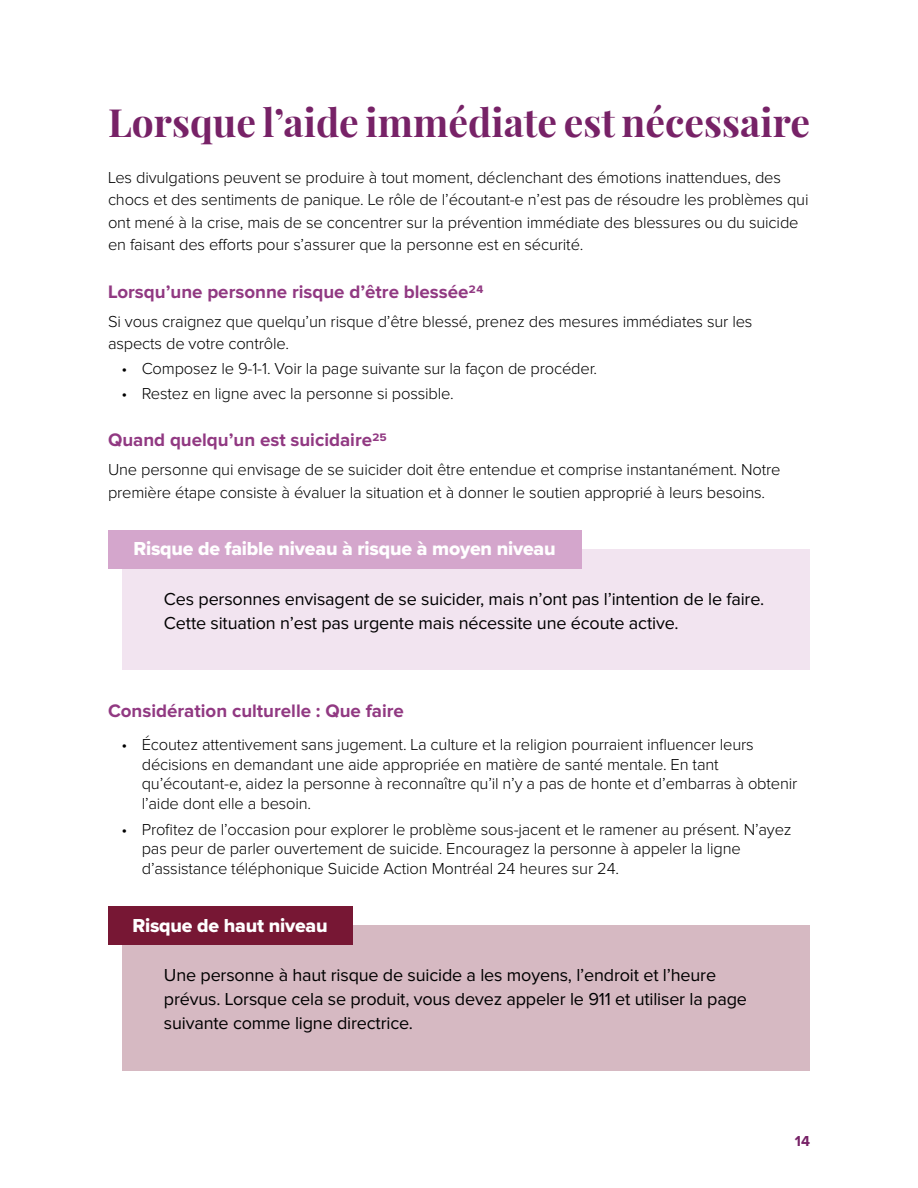
<style>
.page{position:relative;width:918px;height:1188px;background:#fff}
.page>*{position:absolute;margin:0;border:0;box-sizing:border-box;transform-origin:0 0}
.t1{font:700 39px "Playfair Display";color:#772267}
.t2{font:19.5px "Proxima Nova Extrabld";letter-spacing:-.01em;color:#fff}
.t3{font:700 18.75px "Proxima Nova";color:#913982}
.t4{font:18px/24px "Proxima Nova";letter-spacing:-.01em;color:#000}
.t5{font:300 16.5px/22.5px "Proxima Nova";letter-spacing:-.01em;color:#000}
.t6{font:700 15px "Proxima Nova";color:#772267}
</style>
<div class="page">
<div style="left:122px;top:925px;width:688px;height:146px;background:#d6b9c2"></div>
<div style="left:108px;top:906px;width:244px;height:39px;background:#771734"></div>
<div style="left:122px;top:549px;width:688px;height:121px;background:#f2e4f0"></div>
<div style="left:108px;top:530px;width:473px;height:38px;background:#d4a6cc"></div>
<h1 class="t1" style="left:108px;top:98px;width:704px">Lorsque l’aide immédiate est nécessaire</h1>
<p class="t5" style="left:108px;top:167px;width:702px">Les divulgations peuvent se produire à tout moment, déclenchant des émotions inattendues, des chocs et des sentiments de panique. Le rôle de l’écoutant-e n’est pas de résoudre les problèmes qui ont mené à la crise, mais de se concentrer sur la prévention immédiate des blessures ou du suicide en faisant des efforts pour s’assurer que la personne est en sécurité.</p>
<p class="t3" style="left:108px;top:283px;width:377px">Lorsqu’une personne risque d’être blessée24</p>
<p class="t5" style="left:108px;top:311px;width:646px">Si vous craignez que quelqu’un risque d’être blessé, prenez des mesures immédiates sur les aspects de votre contrôle.</p>
<p class="t5" style="left:121px;top:358px;width:477px">• Composez le 9-1-1. Voir la page suivante sur la façon de procéder.</p>
<p class="t5" style="left:121px;top:383px;width:334px">• Restez en ligne avec la personne si possible.</p>
<p class="t3" style="left:108px;top:431px;width:281px">Quand quelqu’un est suicidaire25</p>
<p class="t5" style="left:108px;top:459px;width:674px">Une personne qui envisage de se suicider doit être entendue et comprise instantanément. Notre première étape consiste à évaluer la situation et à donner le soutien approprié à leurs besoins.</p>
<p class="t2" style="left:133px;top:534px;width:424px">Risque de faible niveau à risque à moyen niveau</p>
<p class="t4" style="left:164px;top:588px;width:602px">Ces personnes envisagent de se suicider, mais n’ont pas l’intention de le faire.<br>Cette situation n’est pas urgente mais nécessite une écoute active.</p>
<p class="t3" style="left:108px;top:702px;width:297px">Considération culturelle : Que faire</p>
<p class="t5" style="left:142px;top:736px;width:657px;line-height:19.5px;text-indent:-20px">• Écoutez attentivement sans jugement. La culture et la religion pourraient influencer leurs décisions en demandant une aide appropriée en matière de santé mentale. En tant qu’écoutant-e, aidez la personne à reconnaître qu’il n’y a pas de honte et d’embarras à obtenir l’aide dont elle a besoin.</p>
<p class="t5" style="left:142px;top:820px;width:651px;line-height:19.5px;text-indent:-20px">• Profitez de l’occasion pour explorer le problème sous-jacent et le ramener au présent. N’ayez pas peur de parler ouvertement de suicide. Encouragez la personne à appeler la ligne d’assistance téléphonique Suicide Action Montréal 24 heures sur 24.</p>
<p class="t2" style="left:132px;top:911px;width:197px">Risque de haut niveau</p>
<p class="t4" style="left:164px;top:964px;width:585px">Une personne à haut risque de suicide a les moyens, l’endroit et l’heure prévus. Lorsque cela se produit, vous devez appeler le 911 et utiliser la page suivante comme ligne directrice.</p>
<p class="t6" style="left:795px;top:1134px;width:17px">14</p>
</div>
